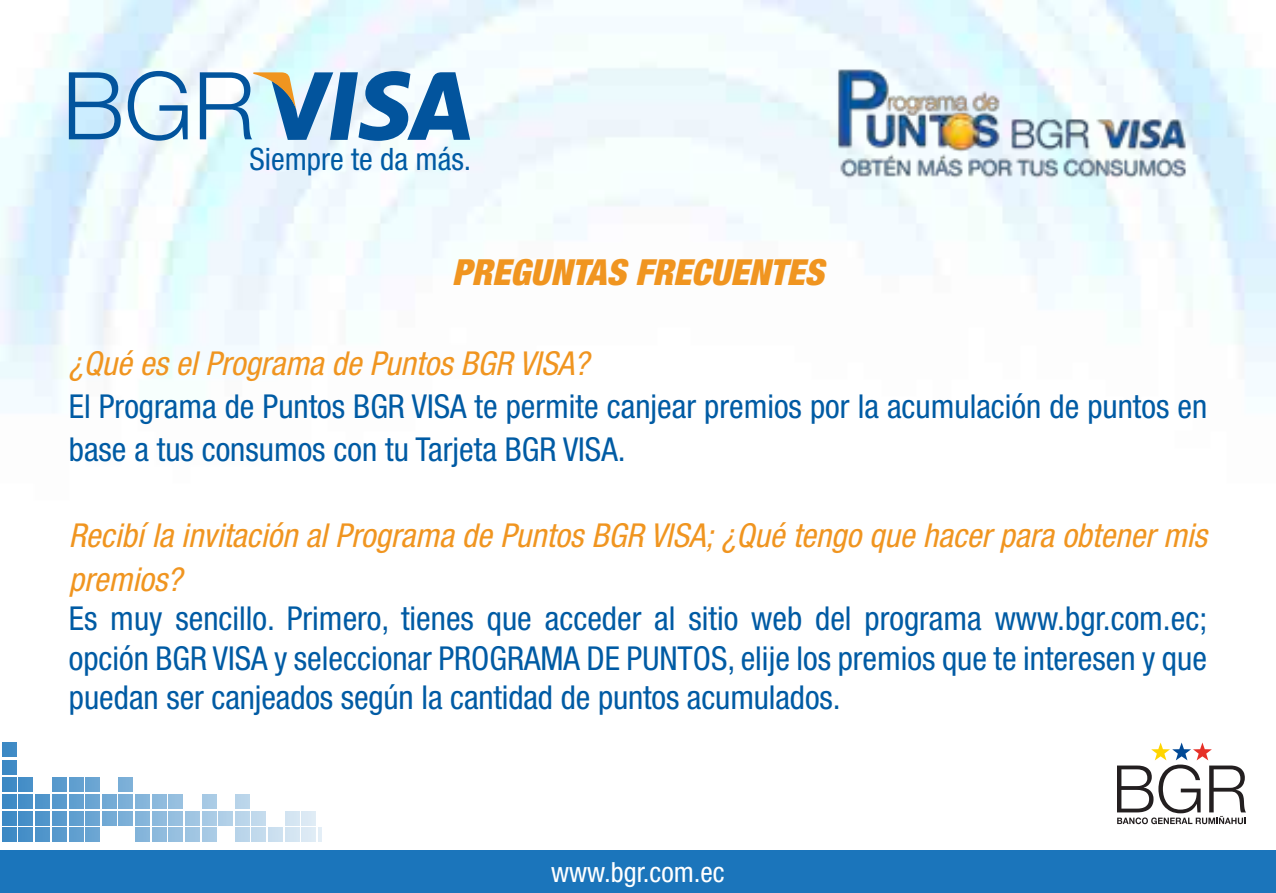
<style>
.page{position:relative;width:1276px;height:893px;background:#fff}
.page>*{position:absolute;margin:0;border:0;box-sizing:border-box;transform-origin:0 0}
.t1{font:italic 900 condensed 36px "Helvetica Neue";color:#f09520}
.t2{font:condensed 33px/39.6px "Helvetica Neue";color:#005ba4}
.t3{font:italic condensed 33px/43.2px "Helvetica Neue";color:#f09520}
.t4{font:condensed 30.9px "Helvetica Neue";color:#005ba4}
.t5{font:condensed 27.9px "Helvetica Neue";color:#fff}
</style>
<div class="page">
<img style="left:0;top:0;width:1276px;height:851px">
<div style="left:52px;top:777px;width:15px;height:14px;background:#589acd"></div>
<div style="left:52px;top:794px;width:15px;height:14px;background:#589acd"></div>
<div style="left:52px;top:811px;width:15px;height:14px;background:#589acd"></div>
<div style="left:52px;top:828px;width:15px;height:14px;background:#589acd"></div>
<div style="left:69px;top:777px;width:14px;height:14px;background:#609fcf"></div>
<div style="left:69px;top:794px;width:14px;height:14px;background:#609fcf"></div>
<div style="left:69px;top:811px;width:14px;height:14px;background:#609fcf"></div>
<div style="left:69px;top:828px;width:14px;height:14px;background:#609fcf"></div>
<div style="left:85px;top:777px;width:15px;height:14px;background:#6aa5d2"></div>
<div style="left:85px;top:794px;width:15px;height:14px;background:#6aa5d2"></div>
<div style="left:85px;top:811px;width:15px;height:14px;background:#6aa5d2"></div>
<div style="left:85px;top:828px;width:15px;height:14px;background:#6aa5d2"></div>
<div style="left:102px;top:794px;width:14px;height:14px;background:#73aad5"></div>
<div style="left:102px;top:811px;width:14px;height:14px;background:#73aad5"></div>
<div style="left:119px;top:777px;width:14px;height:14px;background:#7cafd8"></div>
<div style="left:119px;top:794px;width:14px;height:14px;background:#7cafd8"></div>
<div style="left:119px;top:811px;width:14px;height:14px;background:#7cafd8"></div>
<div style="left:135px;top:794px;width:15px;height:14px;background:#84b4da"></div>
<div style="left:135px;top:811px;width:15px;height:14px;background:#84b4da"></div>
<div style="left:135px;top:828px;width:15px;height:14px;background:#84b4da"></div>
<div style="left:152px;top:794px;width:14px;height:14px;background:#8dbadd"></div>
<div style="left:152px;top:811px;width:14px;height:14px;background:#8dbadd"></div>
<div style="left:152px;top:828px;width:14px;height:14px;background:#8dbadd"></div>
<div style="left:169px;top:794px;width:14px;height:14px;background:#97c0e0"></div>
<div style="left:169px;top:811px;width:14px;height:14px;background:#97c0e0"></div>
<div style="left:169px;top:828px;width:14px;height:14px;background:#97c0e0"></div>
<div style="left:185px;top:811px;width:15px;height:14px;background:#9fc5e2"></div>
<div style="left:185px;top:828px;width:15px;height:14px;background:#9fc5e2"></div>
<div style="left:202px;top:794px;width:14px;height:14px;background:#a8cae5"></div>
<div style="left:202px;top:811px;width:14px;height:14px;background:#a8cae5"></div>
<div style="left:202px;top:828px;width:14px;height:14px;background:#a8cae5"></div>
<div style="left:218px;top:811px;width:15px;height:14px;background:#b1cfe7"></div>
<div style="left:235px;top:794px;width:14px;height:14px;background:#bad5ea"></div>
<div style="left:235px;top:811px;width:14px;height:14px;background:#bad5ea"></div>
<div style="left:235px;top:828px;width:14px;height:14px;background:#bad5ea"></div>
<div style="left:252px;top:811px;width:14px;height:14px;background:#c2daec"></div>
<div style="left:252px;top:828px;width:14px;height:14px;background:#c2daec"></div>
<div style="left:268px;top:828px;width:15px;height:14px;background:#cce0ef"></div>
<div style="left:285px;top:811px;width:14px;height:14px;background:#d4e5f2"></div>
<div style="left:285px;top:828px;width:14px;height:14px;background:#d4e5f2"></div>
<div style="left:302px;top:811px;width:14px;height:14px;background:#ddeaf4"></div>
<div style="left:302px;top:828px;width:14px;height:14px;background:#ddeaf4"></div>
<svg style="left:318px;top:828px;width:15px;height:14px"></svg>
<div style="left:334px;top:811px;width:14px;height:14px;background:#fff"></div>
<div style="left:351px;top:811px;width:14px;height:14px;background:#fff"></div>
<div style="left:334px;top:828px;width:14px;height:14px;background:#fff"></div>
<div style="left:2px;top:777px;width:14px;height:14px;background:#3c89c5"></div>
<div style="left:2px;top:760px;width:14px;height:15px;background:#3c89c5"></div>
<div style="left:2px;top:742px;width:14px;height:15px;background:#3c89c5"></div>
<div style="left:2px;top:794px;width:14px;height:14px;background:#3c89c5"></div>
<div style="left:2px;top:811px;width:14px;height:14px;background:#3c89c5"></div>
<div style="left:2px;top:828px;width:14px;height:14px;background:#3c89c5"></div>
<div style="left:18px;top:777px;width:15px;height:14px;background:#468fc8"></div>
<div style="left:18px;top:794px;width:15px;height:14px;background:#468fc8"></div>
<div style="left:18px;top:811px;width:15px;height:14px;background:#468fc8"></div>
<div style="left:18px;top:828px;width:15px;height:14px;background:#468fc8"></div>
<div style="left:35px;top:794px;width:15px;height:14px;background:#4f94ca"></div>
<div style="left:35px;top:811px;width:15px;height:14px;background:#4f94ca"></div>
<div style="left:35px;top:828px;width:15px;height:14px;background:#4f94ca"></div>
<svg style="left:1117px;top:742px;width:129px;height:82px"></svg>
<div style="left:0;top:851px;width:1276px;height:42px;background:#1b75bb"></div>
<svg style="left:69px;top:72px;width:52px;height:67px;background:#7fb0d6"></svg>
<svg style="left:128px;top:71px;width:60px;height:70px"></svg>
<svg style="left:200px;top:71px;width:270px;height:70px"></svg>
<img style="left:818px;top:57px;width:388px;height:134px">
<p class="t4" style="left:249px;top:142px;width:223px">Siempre te da más.</p>
<p class="t1" style="left:452px;top:250px;width:373px">PREGUNTAS FRECUENTES</p>
<p class="t3" style="left:69px;top:341px;width:521px">¿Qué es el Programa de Puntos BGR VISA?</p>
<p class="t2" style="left:69px;top:384px;width:1140px;line-height:43.2px">El Programa de Puntos BGR VISA te permite canjear premios por la acumulación de puntos en base a tus consumos con tu Tarjeta BGR VISA.</p>
<p class="t3" style="left:69px;top:514px;width:1139px">Recibí la invitación al Programa de Puntos BGR VISA; ¿Qué tengo que hacer para obtener mis premios?</p>
<p class="t2" style="left:69px;top:599px;width:1140px;text-align:justify">Es muy sencillo. Primero, tienes que acceder al sitio web del programa www.bgr.com.ec; opción BGR VISA y seleccionar PROGRAMA DE PUNTOS, elije los premios que te interesen y que puedan ser canjeados según la cantidad de puntos acumulados.</p>
<p class="t5" style="left:551px;top:855px;width:175px">www.bgr.com.ec</p>
</div>
